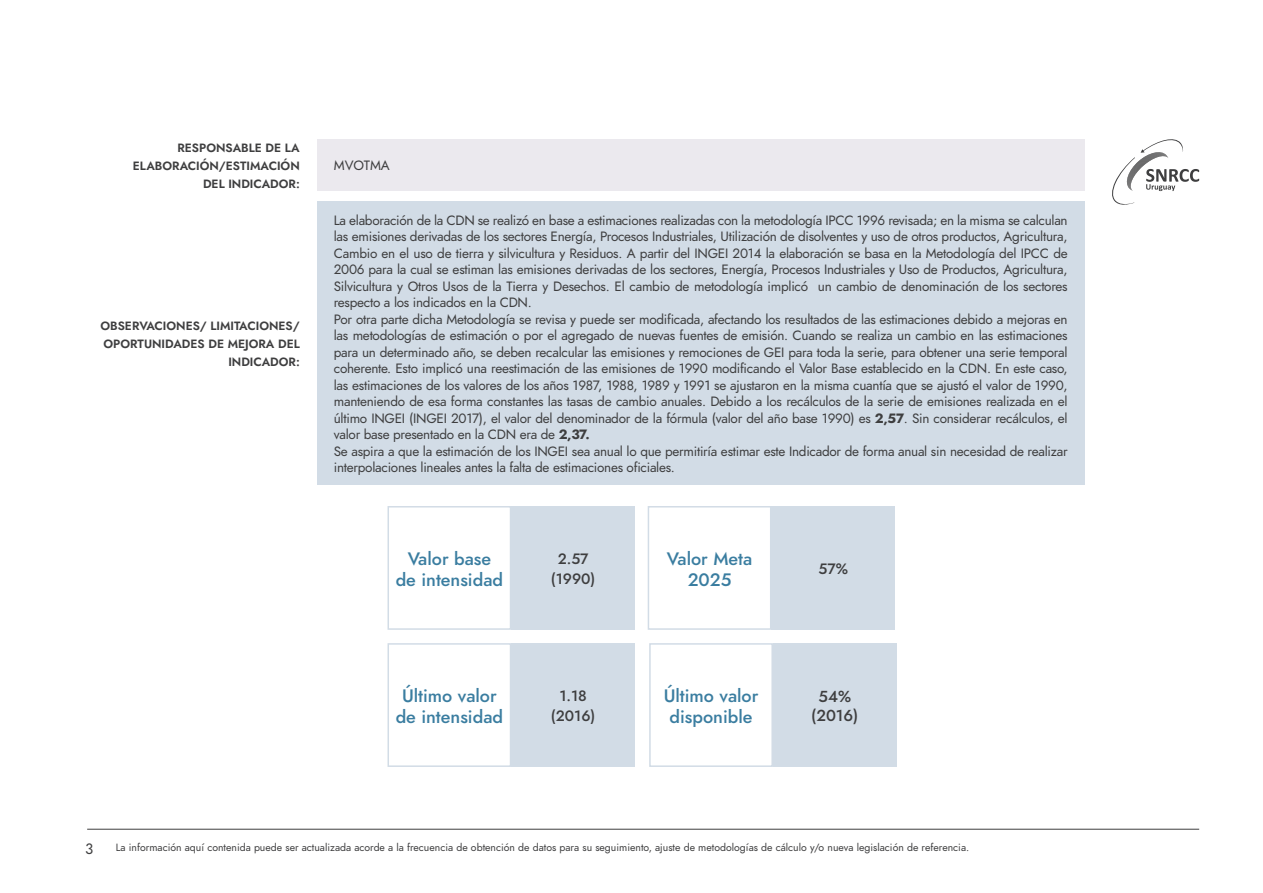
<style>
.page{position:relative;width:1263px;height:893px;background:#fff}
.page>*{position:absolute;margin:0;border:0;box-sizing:border-box;transform-origin:0 0}
.t1{font:500 18px/21px "Jost";color:#3a7da0;text-align:center}
.t2{font:500 15.9px/19px "Jost";color:#3e3e3f;text-align:center}
.t3{font:500 15px/19.5px "Jost";color:#3e3e3f;text-align:center}
.t4{font:15px "Jost";color:#3e3e3f}
.t5{font:13.5px/16.5px "Jost";letter-spacing:-.02em;color:#3e3e3f}
.t6{font:12px/18px "Jost Semi";color:#3e3e3f;text-align:right}
.t7{font:10.5px "Jost";color:#3e3e3f}
.s1{font-weight:700}
</style>
<div class="page">
<svg style="left:1112px;top:139px;width:87px;height:66px"></svg>
<hr style="left:87px;top:829px;width:1112px;height:1px;background:#3e3e3f">
<div style="left:317px;top:201px;width:768px;height:284px;background:#d2dce6"></div>
<div style="left:317px;top:139px;width:768px;height:51px;background:#ebe9ee"></div>
<div style="left:648px;top:506px;width:123px;height:124px;border:2px solid #d2dce6"></div>
<div style="left:771px;top:506px;width:124px;height:124px;background:#d2dce6"></div>
<div style="left:387px;top:506px;width:124px;height:124px;border:2px solid #d2dce6"></div>
<div style="left:387px;top:643px;width:124px;height:124px;border:2px solid #d2dce6"></div>
<div style="left:511px;top:506px;width:124px;height:124px;background:#d2dce6"></div>
<div style="left:511px;top:643px;width:124px;height:124px;background:#d2dce6"></div>
<div style="left:649px;top:643px;width:124px;height:124px;border:2px solid #d2dce6"></div>
<div style="left:773px;top:643px;width:124px;height:124px;background:#d2dce6"></div>
<p class="t6" style="left:133px;top:139px;width:168px">RESPONSABLE DE LA<br>ELABORACIÓN/ESTIMACIÓN<br>DEL INDICADOR:</p>
<p class="t6" style="left:100px;top:317px;width:201px">OBSERVACIONES/ LIMITACIONES/<br>OPORTUNIDADES DE MEJORA DEL<br>INDICADOR:</p>
<p class="t5" style="left:334px;top:158px;width:58px">MVOTMA</p>
<p class="t5" style="left:334px;top:212px;width:735px">La elaboración de la CDN se realizó en base a estimaciones realizadas con la metodología IPCC 1996 revisada; en la misma se calculan las emisiones derivadas de los sectores Energía, Procesos Industriales, Utilización de disolventes y uso de otros productos, Agricultura, Cambio en el uso de tierra y silvicultura y Residuos. A partir del INGEI 2014 la elaboración se basa en la Metodología del IPCC de 2006 para la cual se estiman las emisiones derivadas de los sectores, Energía, Procesos Industriales y Uso de Productos, Agricultura, Silvicultura y Otros Usos de la Tierra y Desechos. El cambio de metodología implicó un cambio de denominación de los sectores respecto a los indicados en la CDN.<br>Por otra parte dicha Metodología se revisa y puede ser modificada, afectando los resultados de las estimaciones debido a mejoras en las metodologías de estimación o por el agregado de nuevas fuentes de emisión. Cuando se realiza un cambio en las estimaciones para un determinado año, se deben recalcular las emisiones y remociones de GEI para toda la serie, para obtener una serie temporal coherente. Esto implicó una reestimación de las emisiones de 1990 modificando el Valor Base establecido en la CDN. En este caso, las estimaciones de los valores de los años 1987, 1988, 1989 y 1991 se ajustaron en la misma cuantía que se ajustó el valor de 1990, manteniendo de esa forma constantes las tasas de cambio anuales. Debido a los recálculos de la serie de emisiones realizada en el último INGEI (INGEI 2017), el valor del denominador de la fórmula (valor del año base 1990) es <span class="s1">2,57</span>. Sin considerar recálculos, el valor base presentado en la CDN era de <span class="s1">2,37.<br></span>Se aspira a que la estimación de los INGEI sea anual lo que permitiría estimar este Indicador de forma anual sin necesidad de realizar interpolaciones lineales antes la falta de estimaciones oficiales.</p>
<h1 class="t1" style="left:396px;top:548px;width:109px">Valor base de intensidad</h1>
<p class="t3" style="left:551px;top:549px;width:46px">2.57 (1990)</p>
<h1 class="t1" style="left:667px;top:548px;width:87px">Valor Meta<br>2025</h1>
<p class="t3" style="left:818px;top:559px;width:31px">57%</p>
<h1 class="t1" style="left:396px;top:685px;width:109px">Último valor de intensidad</h1>
<p class="t3" style="left:551px;top:687px;width:46px">1.18 (2016)</p>
<h1 class="t1" style="left:664px;top:685px;width:96px">Último valor disponible</h1>
<p class="t2" style="left:811px;top:687px;width:49px">54% (2016)</p>
<p class="t4" style="left:85px;top:839px;width:10px">3</p>
<p class="t7" style="left:116px;top:840px;width:855px">La información aquí contenida puede ser actualizada acorde a la frecuencia de obtención de datos para su seguimiento, ajuste de metodologías de cálculo y/o nueva legislación de referencia.</p>
</div>
